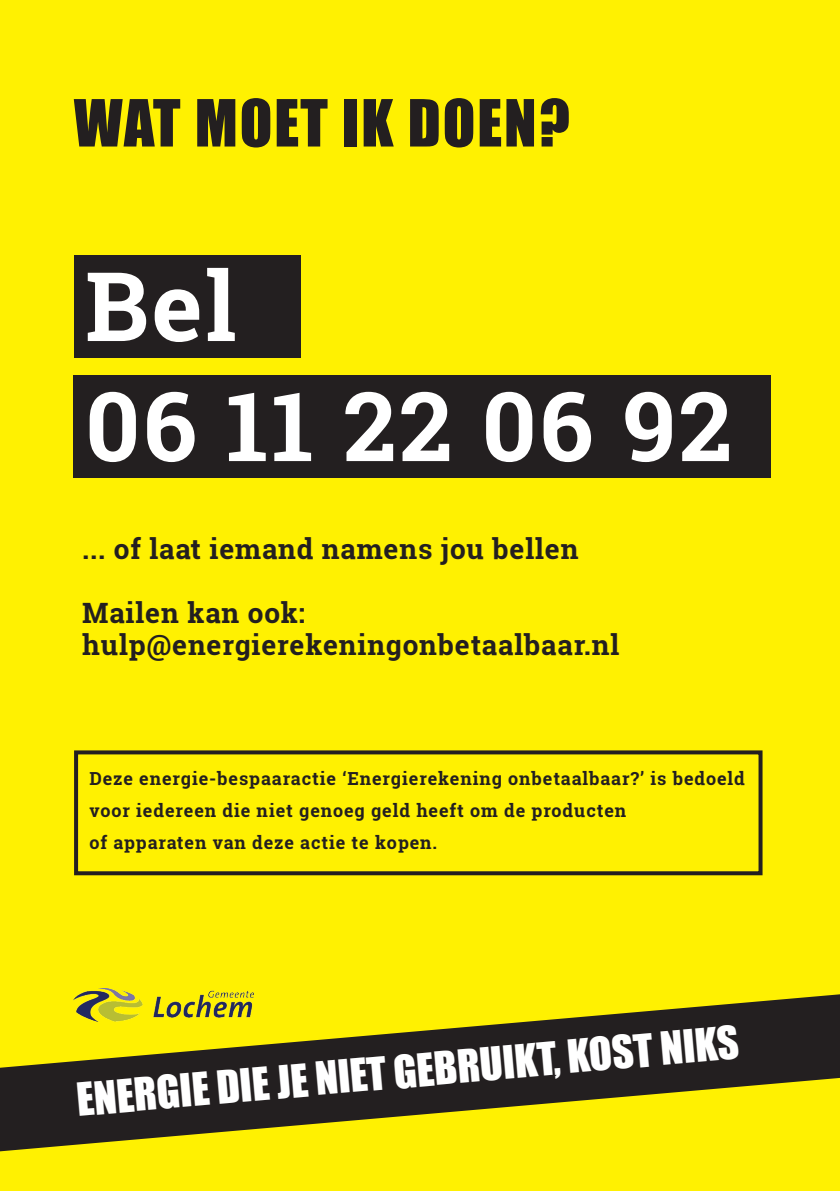
<style>
.page{position:relative;width:840px;height:1191px;background:#fff}
.page>*{position:absolute;margin:0;border:0;box-sizing:border-box;transform-origin:0 0}
.t1{font:700 96px "Roboto Slab";letter-spacing:.03em;color:#fff}
.t2{font:60px "Impact";letter-spacing:.03em;color:#231f20}
.t3{font:42px "Impact";color:#fff}
.t4{font:700 28px "Roboto Slab";letter-spacing:.03em;color:#231f20}
.t5{font:700 18px/32px "Roboto Slab";letter-spacing:.05em;color:#231f20}
</style>
<div class="page">
<div style="left:0;top:0;width:839px;height:1191px;background:#fff101"></div>
<div style="left:74px;top:376px;width:696px;height:102px;background:#231f20"></div>
<div style="left:74px;top:255px;width:226px;height:102px;background:#231f20"></div>
<div style="left:74px;top:750px;width:688px;height:125px;border:4px solid #231f20"></div>
<svg style="left:0;top:994px;width:839px;height:157px;fill:#231f20"></svg>
<img style="left:74px;top:988px;width:179px;height:33px">
<p class="t2" style="left:74px;top:76px;width:497px">WAT MOET IK DOEN?</p>
<p class="t1" style="left:85px;top:240px;width:153px">Bel</p>
<p class="t1" style="left:85px;top:360px;width:648px">06 11 22 06 92</p>
<p class="t4" style="left:82px;top:530px;width:497px">... of laat iemand namens jou bellen</p>
<p class="t4" style="left:82px;top:593px;width:224px">Mailen kan ook:</p>
<p class="t4" style="left:82px;top:625px;width:538px">hulp@energierekeningonbetaalbaar.nl</p>
<p class="t5" style="left:89px;top:762px;width:656px">Deze energie-bespaaractie ‘Energierekening onbetaalbaar?’ is bedoeld voor iedereen die niet genoeg geld heeft om de producten<br>of apparaten van deze actie te kopen.</p>
<p class="t3" style="left:74px;top:1067px;width:665px;rotate:-5deg">ENERGIE DIE JE NIET GEBRUIKT, KOST NIKS</p>
</div>
